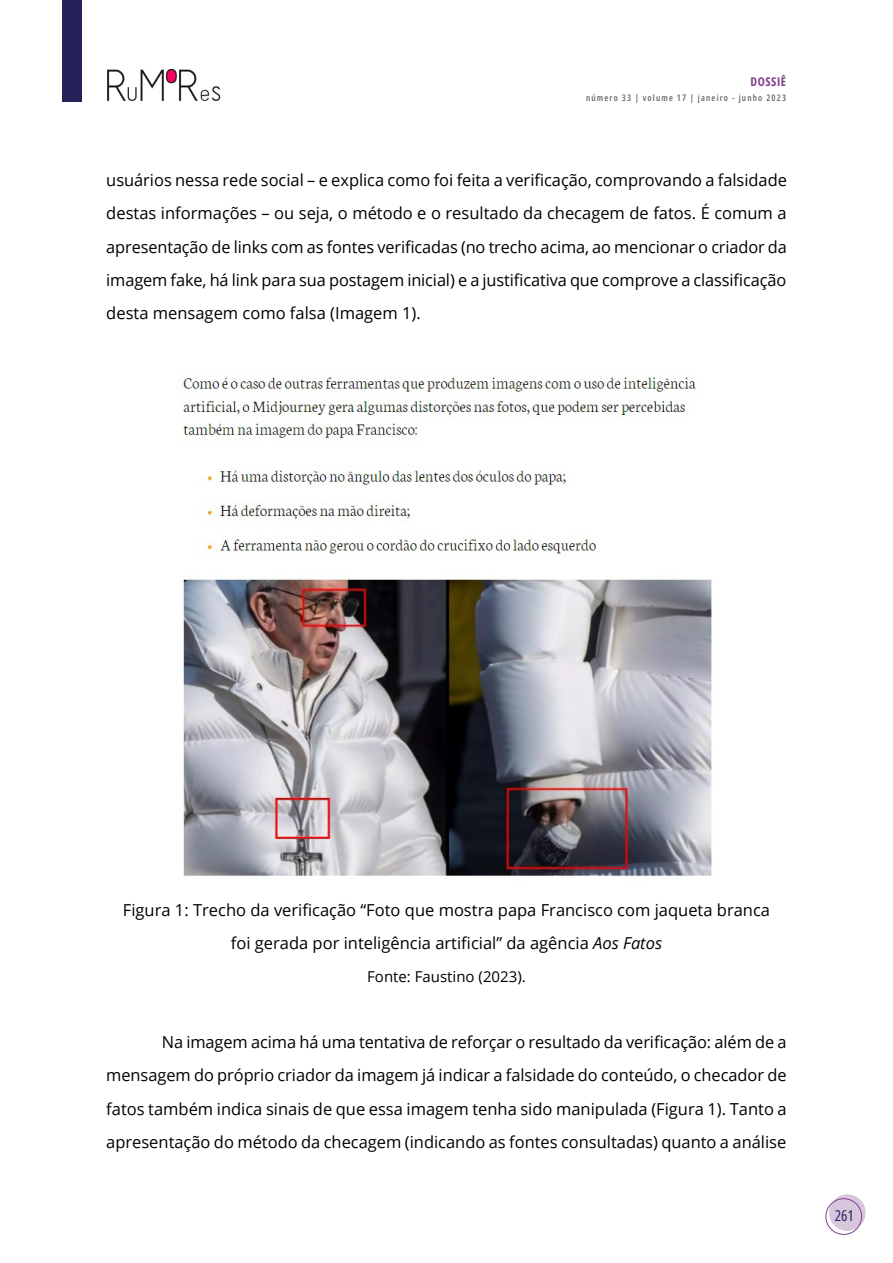
<style>
.page{position:relative;width:893px;height:1263px;background:#fff}
.page>*{position:absolute;margin:0;border:0;box-sizing:border-box;transform-origin:0 0}
.t1{font:16.5px/33.2px "Open Sans";color:#000;text-align:justify}
.t2{font:15px "Open Sans";color:#000}
.t3{font:15px "Open Sans Condensed";color:#25225b}
.t4{font:700 12px "Open Sans Condensed";letter-spacing:.05em;color:#7f418e}
.t5{font:600 9px "Open Sans Condensed";letter-spacing:.13em;color:#636466}
.s1{font-style:italic}
</style>
<div class="page">
<img style="left:107px;top:69px;width:114px;height:32px">
<div style="left:62px;top:0;width:20px;height:101px;background:#25225b"></div>
<svg style="left:829px;top:1194px;width:37px;height:37px"></svg>
<div style="left:825px;top:1198px;width:37px;height:37px;border:1px solid #7f418e;border-radius:50%"></div>
<img style="left:178px;top:371px;width:534px;height:505px">
<p class="t4" style="left:750px;top:73px;width:37px">DOSSIÊ</p>
<p class="t5" style="left:586px;top:92px;width:202px">número 33 | volume 17 | janeiro - junho 2023</p>
<p class="t1" style="left:106px;top:163px;width:682px">usuários nessa rede social – e explica como foi feita a verificação, comprovando a falsidade destas informações – ou seja, o método e o resultado da checagem de fatos. É comum a apresentação de links com as fontes verificadas (no trecho acima, ao mencionar o criador da imagem fake, há link para sua postagem inicial) e a justificativa que comprove a classificação desta mensagem como falsa (Imagem 1).</p>
<p class="t1" style="left:123px;top:893px;width:649px;text-align:center">Figura 1: Trecho da verificação “Foto que mostra papa Francisco com jaqueta branca foi gerada por inteligência artificial” da agência <span class="s1">Aos Fatos</span></p>
<p class="t2" style="left:367px;top:966px;width:160px">Fonte: Faustino (2023).</p>
<p class="t1" style="left:106px;top:1025px;width:682px;text-indent:56px">Na imagem acima há uma tentativa de reforçar o resultado da verificação: além de a mensagem do próprio criador da imagem já indicar a falsidade do conteúdo, o checador de fatos também indica sinais de que essa imagem tenha sido manipulada (Figura 1). Tanto a apresentação do método da checagem (indicando as fontes consultadas) quanto a análise</p>
<p class="t3" style="left:835px;top:1205px;width:21px">261</p>
</div>
